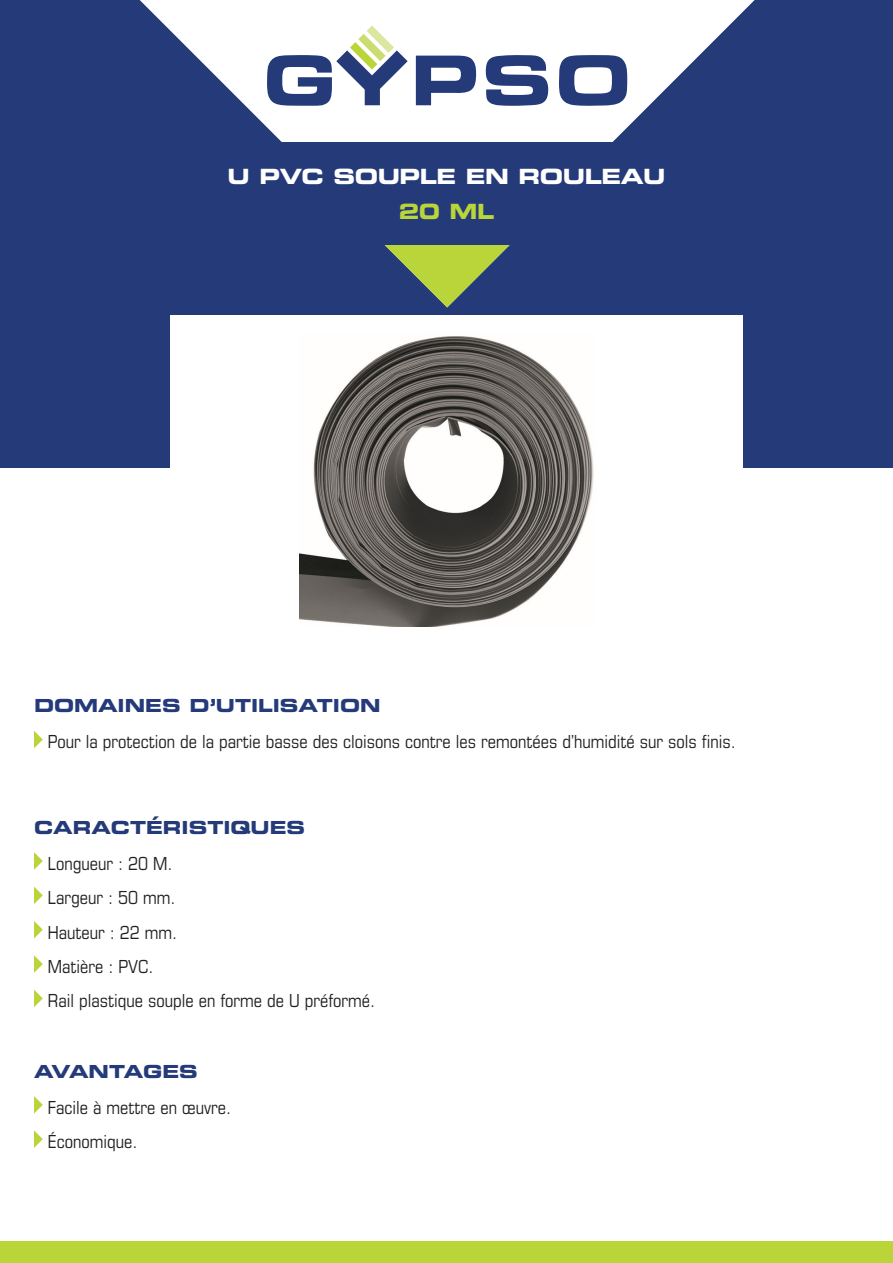
<style>
.page{position:relative;width:893px;height:1263px;background:#fff}
.page>*{position:absolute;margin:0;border:0;box-sizing:border-box;transform-origin:0 0}
.t1{font:21px "Eurostile Bold Extended Two";letter-spacing:-.02em;color:#fff}
.t2{font:21px "Eurostile Bold Extended Two";color:#b9d539}
.t3{font:condensed 18px "Eurostile";color:#231f20}
.t4{font:18px "Eurostile Bold Extended Two";color:#243a79}
</style>
<div class="page">
<div style="left:0;top:0;width:893px;height:468px;background:#243a79"></div>
<div style="left:0;top:1242px;width:893px;height:21px;background:#b9d539"></div>
<svg style="left:140px;top:0;width:615px;height:142px;fill:#fff"></svg>
<svg style="left:384px;top:245px;width:126px;height:62px"></svg>
<div style="left:170px;top:315px;width:573px;height:299px;background:#fff"></div>
<svg style="left:416px;top:56px;width:60px;height:49px"></svg>
<svg style="left:486px;top:55px;width:62px;height:51px"></svg>
<svg style="left:559px;top:55px;width:68px;height:51px"></svg>
<svg style="left:267px;top:26px;width:141px;height:80px"></svg>
<svg style="left:34px;top:852px;width:9px;height:18px"></svg>
<svg style="left:34px;top:886px;width:9px;height:18px"></svg>
<svg style="left:34px;top:921px;width:9px;height:17px"></svg>
<svg style="left:34px;top:955px;width:9px;height:18px"></svg>
<svg style="left:34px;top:990px;width:9px;height:17px"></svg>
<svg style="left:34px;top:731px;width:9px;height:17px"></svg>
<svg style="left:34px;top:1096px;width:9px;height:17px"></svg>
<svg style="left:34px;top:1130px;width:9px;height:18px"></svg>
<img style="left:299px;top:336px;width:295px;height:290px">
<p class="t1" style="left:228px;top:162px;width:439px">U PVC SOUPLE EN ROULEAU</p>
<p class="t2" style="left:399px;top:197px;width:97px">20 ML</p>
<p class="t4" style="left:34px;top:693px;width:348px">DOMAINES D’UTILISATION</p>
<p class="t3" style="left:48px;top:731px;width:690px">Pour la protection de la partie basse des cloisons contre les remontées d’humidité sur sols finis.</p>
<p class="t4" style="left:34px;top:815px;width:273px">CARACTÉRISTIQUES</p>
<p class="t3" style="left:48px;top:852px;width:126px">Longueur : 20 M.</p>
<p class="t3" style="left:48px;top:887px;width:129px">Largeur : 50 mm.</p>
<p class="t3" style="left:48px;top:921px;width:131px">Hauteur : 22 mm.</p>
<p class="t3" style="left:48px;top:956px;width:107px">Matière : PVC.</p>
<p class="t3" style="left:48px;top:990px;width:329px">Rail plastique souple en forme de U préformé.</p>
<p class="t4" style="left:34px;top:1058px;width:165px">AVANTAGES</p>
<p class="t3" style="left:48px;top:1096px;width:185px">Facile à mettre en œuvre.</p>
<p class="t3" style="left:48px;top:1131px;width:91px">Économique.</p>
</div>
